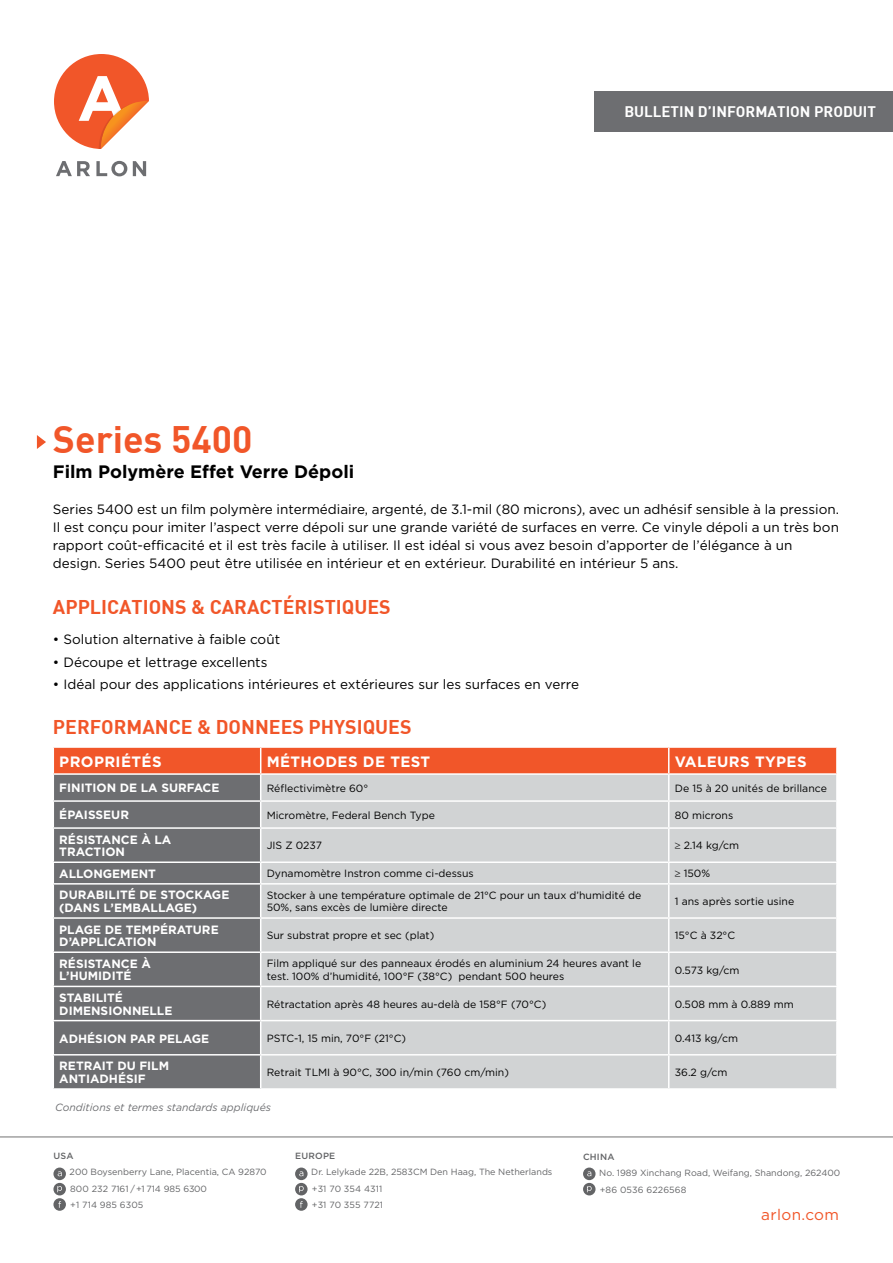
<style>
.page{position:relative;width:893px;height:1263px;background:#fff}
.page>*{position:absolute;margin:0;border:0;box-sizing:border-box;transform-origin:0 0}
.t1{font:37.5px "DIN Bold";color:#f15629}
.t2{font:19.5px "DIN Bold";color:#f15629}
.t3{font:700 18px "Gotham";color:#000}
.t4{font:15.3px "Gotham";letter-spacing:.025em;color:#f15629}
.t5{font:700 15px "Gotham";letter-spacing:.025em;color:#fff}
.t6{font:15px "DIN Bold";color:#fff}
.t7{font:13.5px/18px "Gotham";color:#000}
.t8{font:700 12px/12.6px "Gotham";color:#fff}
.t9{font:10.5px/12.6px "Gotham";color:#000}
.t10{font:italic 10.5px "Gotham";color:#6d6e71}
.t11{font:9px/16.5px "Gotham";color:#636466}
.t12{font:500 9px "Gotham";letter-spacing:.025em;color:#636466}
</style>
<div class="page">
<svg style="left:56px;top:161px;width:34px;height:15px"></svg>
<svg style="left:96px;top:161px;width:31px;height:15px"></svg>
<svg style="left:133px;top:161px;width:13px;height:15px"></svg>
<svg style="left:54px;top:54px;width:95px;height:95px"></svg>
<div style="left:595px;top:91px;width:298px;height:41px;background:#6d6e71"></div>
<hr style="left:0;top:1136px;width:893px;height:1px;background:#737373">
<svg style="left:53px;top:1167px;width:13px;height:13px"></svg>
<svg style="left:58px;top:1171px;width:4px;height:5px"></svg>
<div style="left:53px;top:1198px;width:13px;height:13px;background:#636466;border-radius:50%"></div>
<svg style="left:58px;top:1201px;width:3px;height:7px"></svg>
<div style="left:53px;top:1183px;width:13px;height:12px;background:#636466;border-radius:50%"></div>
<svg style="left:57px;top:1186px;width:5px;height:6px"></svg>
<svg style="left:295px;top:1167px;width:13px;height:13px"></svg>
<svg style="left:299px;top:1171px;width:4px;height:5px"></svg>
<div style="left:295px;top:1198px;width:13px;height:13px;background:#636466;border-radius:50%"></div>
<svg style="left:300px;top:1201px;width:3px;height:7px"></svg>
<div style="left:295px;top:1183px;width:13px;height:12px;background:#636466;border-radius:50%"></div>
<svg style="left:299px;top:1186px;width:5px;height:6px"></svg>
<svg style="left:583px;top:1167px;width:12px;height:13px"></svg>
<svg style="left:587px;top:1171px;width:4px;height:5px"></svg>
<div style="left:583px;top:1183px;width:12px;height:12px;background:#636466;border-radius:50%"></div>
<svg style="left:587px;top:1186px;width:5px;height:6px"></svg>
<div style="left:54px;top:829px;width:206px;height:259px;background:#6d6e71"></div>
<div style="left:261px;top:829px;width:575px;height:259px;background:#d1d3d4"></div>
<hr style="left:261px;top:861px;width:408px;height:2px;background:#fff">
<hr style="left:669px;top:861px;width:169px;height:2px;background:#fff">
<hr style="left:53px;top:883px;width:208px;height:1px;background:#fff">
<hr style="left:261px;top:883px;width:408px;height:1px;background:#fff">
<hr style="left:669px;top:883px;width:169px;height:1px;background:#fff">
<hr style="left:53px;top:917px;width:208px;height:2px;background:#fff">
<hr style="left:261px;top:917px;width:408px;height:2px;background:#fff">
<hr style="left:669px;top:917px;width:169px;height:2px;background:#fff">
<hr style="left:668px;top:919px;width:1px;height:32px;background:#fff">
<hr style="left:53px;top:951px;width:208px;height:2px;background:#fff">
<hr style="left:261px;top:951px;width:408px;height:2px;background:#fff">
<hr style="left:669px;top:951px;width:169px;height:2px;background:#fff">
<hr style="left:668px;top:953px;width:1px;height:33px;background:#fff">
<hr style="left:53px;top:986px;width:208px;height:1px;background:#fff">
<hr style="left:261px;top:986px;width:408px;height:1px;background:#fff">
<hr style="left:669px;top:986px;width:169px;height:1px;background:#fff">
<hr style="left:668px;top:987px;width:1px;height:33px;background:#fff">
<hr style="left:53px;top:1020px;width:208px;height:1px;background:#fff">
<hr style="left:669px;top:1020px;width:169px;height:1px;background:#fff">
<hr style="left:668px;top:1021px;width:1px;height:33px;background:#fff">
<hr style="left:53px;top:1054px;width:208px;height:1px;background:#fff">
<hr style="left:261px;top:1054px;width:408px;height:1px;background:#fff">
<hr style="left:669px;top:1054px;width:169px;height:1px;background:#fff">
<hr style="left:668px;top:1055px;width:1px;height:33px;background:#fff">
<hr style="left:53px;top:861px;width:208px;height:2px;background:#fff">
<hr style="left:668px;top:829px;width:1px;height:32px;background:#fff">
<svg style="left:53px;top:747px;width:784px;height:80px;background:#cc9c8f"></svg>
<svg style="left:668px;top:863px;width:1px;height:20px"></svg>
<hr style="left:668px;top:884px;width:1px;height:33px;background:#fff">
<hr style="left:261px;top:1020px;width:408px;height:1px;background:#fff">
<svg style="left:37px;top:435px;width:9px;height:14px"></svg>
<h3 class="t6" style="left:624px;top:101px;width:253px">BULLETIN D’INFORMATION PRODUIT</h3>
<h1 class="t1" style="left:53px;top:415px;width:201px">Series 5400</h1>
<h3 class="t3" style="left:53px;top:462px;width:303px">Film Polymère Effet Verre Dépoli</h3>
<p class="t7" style="left:53px;top:500px;width:787px">Series 5400 est un film polymère intermédiaire, argenté, de 3.1-mil (80 microns), avec un adhésif sensible à la pression.<br>Il est conçu pour imiter l’aspect verre dépoli sur une grande variété de surfaces en verre. Ce vinyle dépoli a un très bon rapport coût-efficacité et il est très facile à utiliser. Il est idéal si vous avez besoin d’apporter de l’élégance à un design. Series 5400 peut être utilisée en intérieur et en extérieur. Durabilité en intérieur 5 ans.</p>
<h2 class="t2" style="left:53px;top:594px;width:339px">APPLICATIONS &amp; CARACTÉRISTIQUES</h2>
<p class="t7" style="left:53px;top:630px;width:229px">• Solution alternative à faible coût</p>
<p class="t7" style="left:53px;top:652px;width:216px">• Découpe et lettrage excellents</p>
<p class="t7" style="left:53px;top:675px;width:528px">• Idéal pour des applications intérieures et extérieures sur les surfaces en verre</p>
<h2 class="t2" style="left:53px;top:714px;width:360px">PERFORMANCE &amp; DONNEES PHYSIQUES</h2>
<h3 class="t5" style="left:59px;top:752px;width:104px">PROPRIÉTÉS</h3>
<h3 class="t5" style="left:267px;top:752px;width:165px">MÉTHODES DE TEST</h3>
<h3 class="t5" style="left:675px;top:752px;width:133px">VALEURS TYPES</h3>
<p class="t8" style="left:59px;top:781px;width:162px">FINITION DE LA SURFACE</p>
<p class="t9" style="left:267px;top:781px;width:103px">Réflectivimètre 60°</p>
<p class="t9" style="left:675px;top:781px;width:154px">De 15 à 20 unités de brillance</p>
<p class="t8" style="left:59px;top:808px;width:71px">ÉPAISSEUR</p>
<p class="t9" style="left:267px;top:808px;width:170px">Micromètre, Federal Bench Type</p>
<p class="t9" style="left:675px;top:808px;width:60px">80 microns</p>
<p class="t8" style="left:59px;top:833px;width:114px">RÉSISTANCE À LA<br>TRACTION</p>
<p class="t9" style="left:267px;top:839px;width:57px">JIS Z 0237</p>
<p class="t9" style="left:675px;top:839px;width:66px">≥ 2.14 kg/cm</p>
<p class="t8" style="left:59px;top:867px;width:98px">ALLONGEMENT</p>
<p class="t9" style="left:267px;top:867px;width:209px">Dynamomètre Instron comme ci-dessus</p>
<p class="t9" style="left:675px;top:867px;width:37px">≥ 150%</p>
<p class="t8" style="left:59px;top:888px;width:172px">DURABILITÉ DE STOCKAGE (DANS L’EMBALLAGE)</p>
<p class="t9" style="left:267px;top:889px;width:376px">Stocker à une température optimale de 21°C pour un taux d’humidité de<br>50%, sans excès de lumière directe</p>
<p class="t9" style="left:675px;top:895px;width:121px">1 ans après sortie usine</p>
<p class="t8" style="left:59px;top:923px;width:161px">PLAGE DE TEMPÉRATURE<br>D’APPLICATION</p>
<p class="t9" style="left:267px;top:929px;width:169px">Sur substrat propre et sec (plat)</p>
<p class="t9" style="left:675px;top:929px;width:62px">15°C à 32°C</p>
<p class="t8" style="left:59px;top:957px;width:93px">RÉSISTANCE À<br>L’HUMIDITÉ</p>
<p class="t9" style="left:267px;top:957px;width:376px">Film appliqué sur des panneaux érodés en aluminium 24 heures avant le test. 100% d’humidité, 100°F (38°C) pendant 500 heures</p>
<p class="t9" style="left:675px;top:963px;width:66px">0.573 kg/cm</p>
<p class="t8" style="left:59px;top:991px;width:115px">STABILITÉ<br>DIMENSIONNELLE</p>
<p class="t9" style="left:267px;top:997px;width:281px">Rétractation après 48 heures au-delà de 158°F (70°C)</p>
<p class="t9" style="left:675px;top:997px;width:120px">0.508 mm à 0.889 mm</p>
<p class="t8" style="left:59px;top:1032px;width:151px">ADHÉSION PAR PELAGE</p>
<p class="t9" style="left:267px;top:1032px;width:141px">PSTC-1, 15 min, 70°F (21°C)</p>
<p class="t9" style="left:675px;top:1032px;width:65px">0.413 kg/cm</p>
<p class="t8" style="left:59px;top:1059px;width:111px">RETRAIT DU FILM<br>ANTIADHÉSIF</p>
<p class="t9" style="left:267px;top:1066px;width:244px">Retrait TLMI à 90°C, 300 in/min (760 cm/min)</p>
<p class="t9" style="left:675px;top:1066px;width:54px">36.2 g/cm</p>
<p class="t10" style="left:55px;top:1101px;width:217px">Conditions et termes standards appliqués</p>
<p class="t12" style="left:53px;top:1150px;width:22px">USA</p>
<p class="t11" style="left:70px;top:1164px;width:198px">200 Boysenberry Lane, Placentia, CA 92870<br>800 232 7161 / +1 714 985 6300<br>+1 714 985 6305</p>
<p class="t12" style="left:295px;top:1150px;width:42px">EUROPE</p>
<p class="t11" style="left:311px;top:1164px;width:243px">Dr. Lelykade 22B, 2583CM Den Haag, The Netherlands +31 70 354 4311<br>+31 70 355 7721</p>
<p class="t12" style="left:583px;top:1151px;width:33px">CHINA</p>
<p class="t11" style="left:599px;top:1164px;width:243px">No. 1989 Xinchang Road, Weifang, Shandong, 262400 +86 0536 6226568</p>
<h3 class="t4" style="left:761px;top:1206px;width:79px">arlon.com</h3>
</div>
